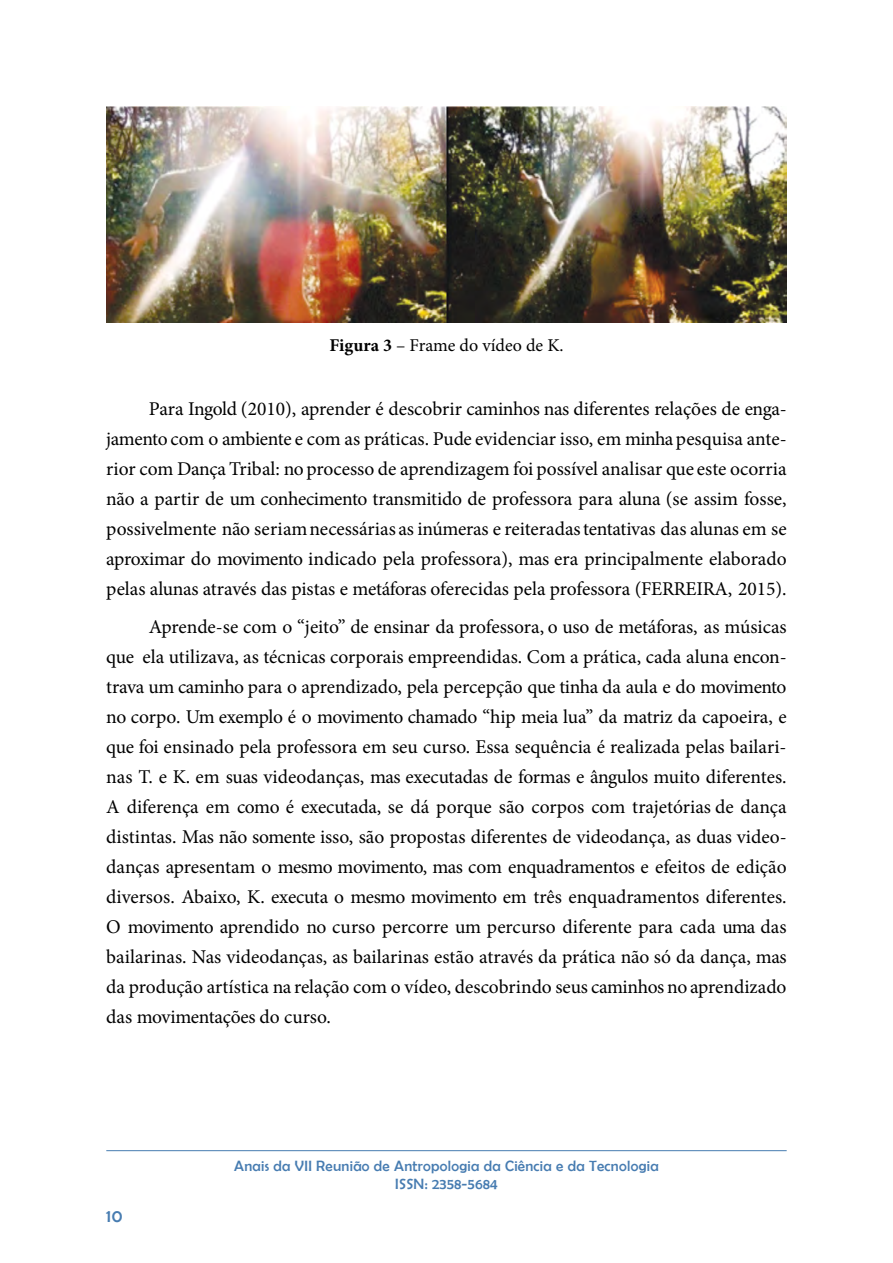
<style>
.page{position:relative;width:893px;height:1263px;background:#fff}
.page>*{position:absolute;margin:0;border:0;box-sizing:border-box;transform-origin:0 0}
.t1{font:19.5px/30px "Minion Pro";letter-spacing:-.01em;color:#000;text-align:justify}
.t2{font:18px "Minion Pro";color:#000}
.t3{font:18px "Berlin Sans FB";color:#477cb1}
.t4{font:15px/18px "Berlin Sans FB";letter-spacing:.02em;color:#477cb1;text-align:center}
.s1{font-weight:700}
</style>
<div class="page">
<hr style="left:106px;top:1150px;width:681px;height:1px;background:#477cb1">
<img style="left:106px;top:106px;width:681px;height:217px">
<p class="t2" style="left:329px;top:333px;width:236px"><span class="s1">Figura 3</span> – Frame do vídeo de K.</p>
<p class="t1" style="left:106px;top:394px;width:682px;text-indent:43px">Para Ingold (2010), aprender é descobrir caminhos nas diferentes relações de enga&shy;jamento com o ambiente e com as práticas. Pude evidenciar isso, em minha pesquisa ante&shy;rior com Dança Tribal: no processo de aprendizagem foi possível analisar que este ocorria não a partir de um conhecimento transmitido de professora para aluna (se assim fosse, possivelmente não seriam necessárias as inúmeras e reiteradas tentativas das alunas em se aproximar do movimento indicado pela professora), mas era principalmente elaborado pelas alunas através das pistas e metáforas oferecidas pela professora (FERREIRA, 2015).</p>
<p class="t1" style="left:106px;top:612px;width:682px;text-indent:43px">Aprende-se com o “jeito” de ensinar da professora, o uso de metáforas, as músicas que ela utilizava, as técnicas corporais empreendidas. Com a prática, cada aluna encon&shy;trava um caminho para o aprendizado, pela percepção que tinha da aula e do movimento no corpo. Um exemplo é o movimento chamado “hip meia lua” da matriz da capoeira, e que foi ensinado pela professora em seu curso. Essa sequência é realizada pelas bailari&shy;nas T. e K. em suas videodanças, mas executadas de formas e ângulos muito diferentes.<br>A diferença em como é executada, se dá porque são corpos com trajetórias de dança distintas. Mas não somente isso, são propostas diferentes de videodança, as duas video&shy;danças apresentam o mesmo movimento, mas com enquadramentos e efeitos de edição diversos. Abaixo, K. executa o mesmo movimento em três enquadramentos diferentes.<br>O movimento aprendido no curso percorre um percurso diferente para cada uma das bailarinas. Nas videodanças, as bailarinas estão através da prática não só da dança, mas da produção artística na relação com o vídeo, descobrindo seus caminhos no aprendizado das movimentações do curso.</p>
<p class="t3" style="left:106px;top:1206px;width:18px">10</p>
<p class="t4" style="left:234px;top:1156px;width:426px">Anais da VII Reunião de Antropologia da Ciência e da Tecnologia<br>ISSN: 2358-5684</p>
</div>
